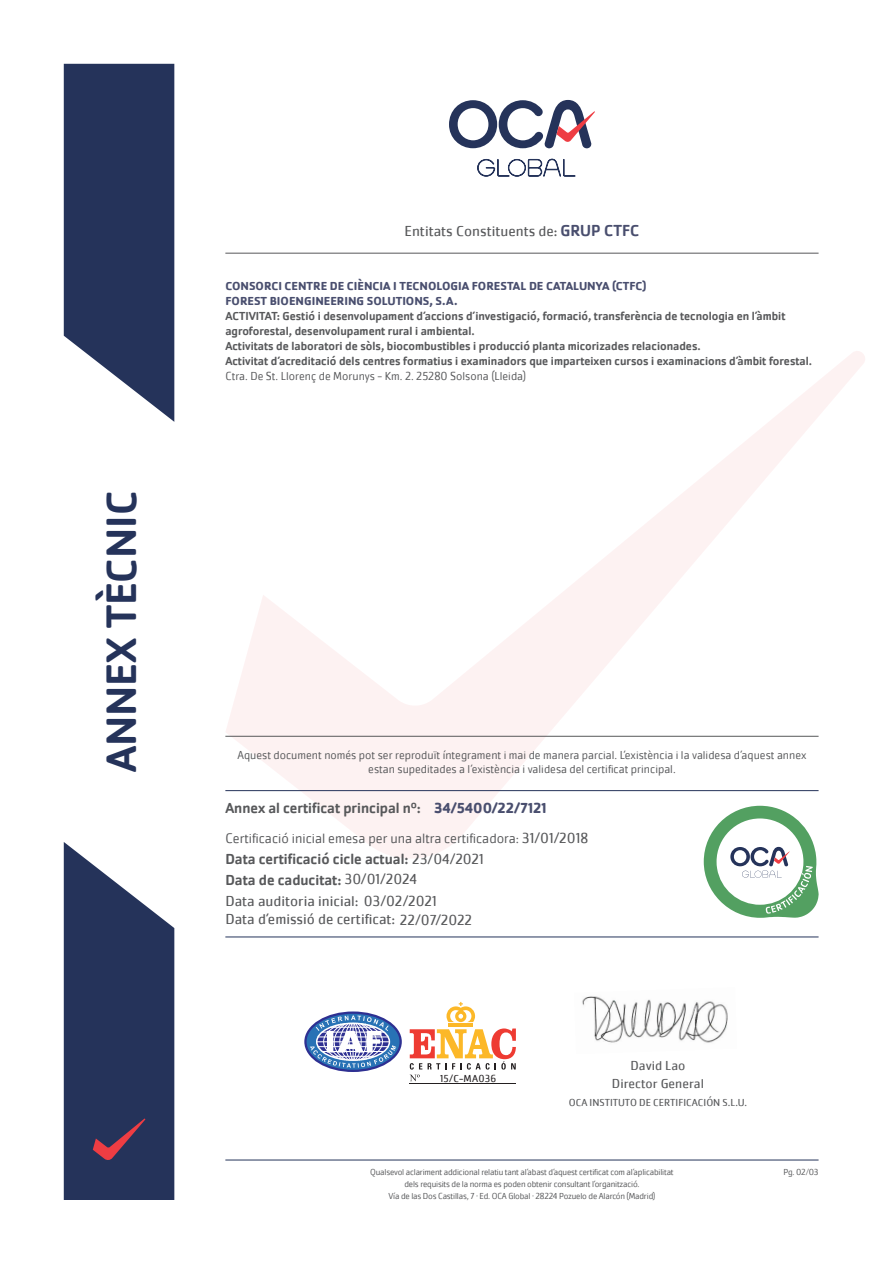
<style>
.page{position:relative;width:893px;height:1263px;background:#fff}
.page>*{position:absolute;margin:0;border:0;box-sizing:border-box;transform-origin:0 0}
.t1{font:500 43.95px "Cachet Pro";color:#25335a}
.t2{font:15px "Cachet Pro";color:#57585a}
.t3{font:500 15px "Cachet Pro";color:#57585a}
.t4{font:700 15px "Cachet Pro";color:#494e6e}
.t5{font:300 14.25px "Cachet Pro";color:#57585a}
.t6{font:13.5px "Cachet Pro";color:#57585a}
.t7{font:500 12px/15px "Cachet Pro";color:#57585a}
.t8{font:300 12px/14.4px "Cachet Pro";color:#57585a;text-align:center}
.t9{font:700 12px "Cachet Pro";color:#494e6e}
.t10{font:10.5px "Cachet Pro";color:#57585a}
.t11{font:10.5px "Cachet Pro";letter-spacing:.025em;color:#231f20}
.t12{font:300 9px "Cachet Pro";letter-spacing:-.02em;color:#57585a}
.s1{font-size:13.5px}
.s2{font-weight:500;font-size:16.5px;color:#494e6e}
.s3{font-weight:400;font-size:15px}
.s4{font-weight:400}
</style>
<div class="page">
<svg style="left:225px;top:351px;width:640px;height:509px"></svg>
<svg style="left:64px;top:64px;width:110px;height:358px;background:#3f4b6d"></svg>
<svg style="left:449px;top:100px;width:146px;height:48px"></svg>
<svg style="left:477px;top:159px;width:99px;height:18px"></svg>
<svg style="left:64px;top:842px;width:110px;height:358px;background:#414b6d"></svg>
<hr style="left:225px;top:1160px;width:594px;height:1px;background:#25335a">
<svg style="left:704px;top:806px;width:115px;height:112px"></svg>
<hr style="left:225px;top:253px;width:594px;height:1px;background:#57585a">
<hr style="left:225px;top:790px;width:594px;height:1px;background:#25335a">
<hr style="left:225px;top:936px;width:594px;height:1px;background:#25335a">
<hr style="left:225px;top:736px;width:594px;height:1px;background:#57585a">
<hr style="left:449px;top:1023px;width:24px;height:4px;background:#fcb828">
<svg style="left:446px;top:1002px;width:29px;height:20px"></svg>
<hr style="left:410px;top:1083px;width:106px;height:1px;background:#231f20">
<svg style="left:410px;top:1028px;width:106px;height:53px"></svg>
<svg style="left:305px;top:1013px;width:96px;height:58px"></svg>
<div style="left:304px;top:1011px;width:98px;height:61px;border:2px solid #2e3092;border-radius:50%"></div>
<svg style="left:310px;top:1015px;width:86px;height:53px"></svg>
<img style="left:582px;top:996px;width:146px;height:47px">
<p class="t1" style="left:96px;top:772px;width:283px;rotate:-90deg">ANNEX TÈCNIC</p>
<p class="t2" style="left:404px;top:222px;width:236px">Entitats Constituents de<span class="s1">:</span> <span class="s2">GRUP CTFC</span></p>
<p class="t9" style="left:225px;top:278px;width:423px">CONSORCI CENTRE DE CIÈNCIA I TECNOLOGIA FORESTAL DE CATALUNYA (CTFC)</p>
<p class="t9" style="left:225px;top:293px;width:234px">FOREST BIOENGINEERING SOLUTIONS, S.A.</p>
<p class="t7" style="left:225px;top:308px;width:562px">ACTIVITAT: Gestió i desenvolupament d’accions d’investigació, formació, transferència de tecnologia en l’àmbit agroforestal, desenvolupament rural i ambiental.</p>
<p class="t7" style="left:225px;top:338px;width:477px">Activitats de laboratori de sòls, biocombustibles i producció planta micorizades relacionades.</p>
<p class="t7" style="left:225px;top:353px;width:588px">Activitat d’acreditació dels centres formatius i examinadors que imparteixen cursos i examinacions d’àmbit forestal.</p>
<p class="t8" style="left:225px;top:369px;width:302px">Ctra. De St. Llorenç de Morunys - Km. 2. 25280 Solsona (Lleida)</p>
<p class="t8" style="left:238px;top:747px;width:570px">Aquest document només pot ser reproduït íntegrament i mai de manera parcial. L’existència i la validesa d’aquest annex estan supeditades a l’existència i validesa del certificat principal.</p>
<p class="t3" style="left:225px;top:799px;width:197px">Annex al certificat principal nº:</p>
<p class="t4" style="left:434px;top:798px;width:114px">34/5400/22/7121</p>
<p class="t5" style="left:225px;top:830px;width:364px">Certificació inicial emesa per una altra certificadora: <span class="s3">31/01/2018</span></p>
<p class="t3" style="left:225px;top:850px;width:260px">Data certificació cicle actual: <span class="s4">23/04/2021</span></p>
<p class="t3" style="left:225px;top:871px;width:193px">Data de caducitat: <span class="s4">30/01/2024</span></p>
<p class="t2" style="left:225px;top:892px;width:213px">Data auditoria inicial: 03/02/2021</p>
<p class="t2" style="left:225px;top:910px;width:248px">Data d’emissió de certificat: 22/07/2022</p>
<p class="t11" style="left:440px;top:1072px;width:58px">15/C-MA036</p>
<p class="t6" style="left:630px;top:1057px;width:56px">David Lao</p>
<p class="t10" style="left:569px;top:1096px;width:180px">OCA INSTITUTO DE CERTIFICACIÓN S.L.U.</p>
<p class="t6" style="left:612px;top:1075px;width:93px">Director General</p>
<p class="t12" style="left:370px;top:1166px;width:305px">Qualsevol aclariment addicional relatiu tant al’abast d’aquest certificat com al’aplicabilitat</p>
<p class="t12" style="left:404px;top:1178px;width:236px">dels requisits de la norma es poden obtenir consultant l’organització.</p>
<p class="t12" style="left:388px;top:1190px;width:268px">Vía de las Dos Castillas, 7 · Ed. OCA Global · 28224 Pozuelo de Alarcón (Madrid)</p>
<p class="t12" style="left:783px;top:1166px;width:37px">Pg. 02/03</p>
</div>
